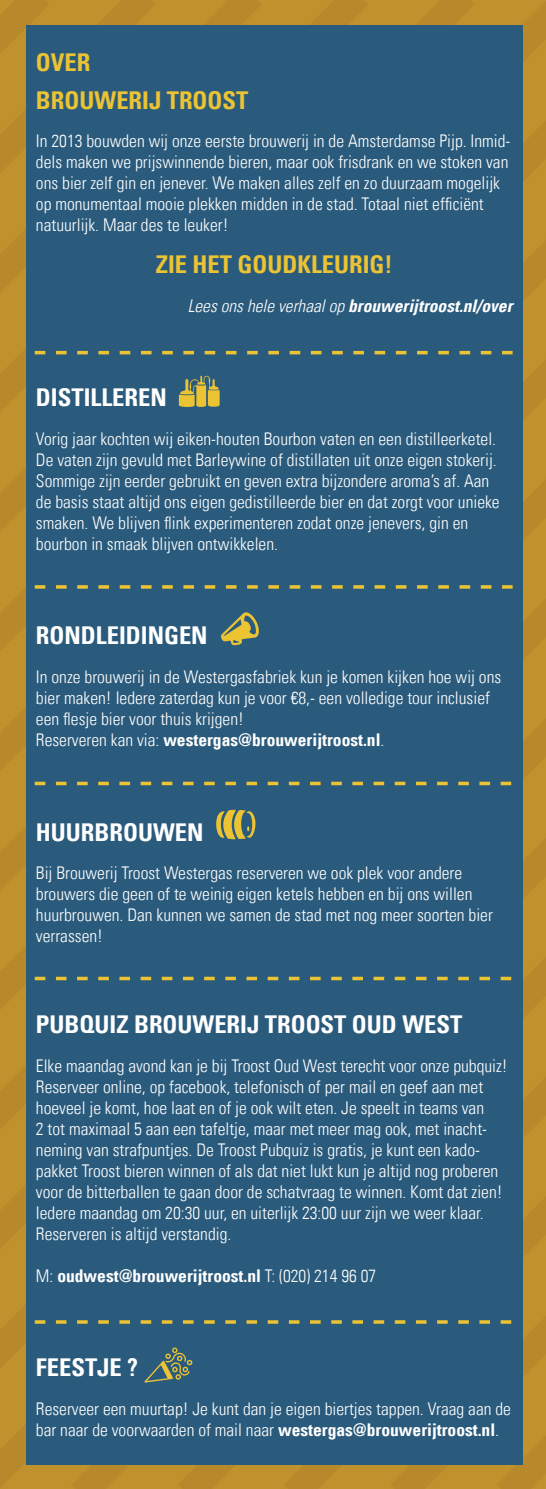
<style>
.page{position:relative;width:546px;height:1489px;background:#fff}
.page>*{position:absolute;margin:0;border:0;box-sizing:border-box;transform-origin:0 0}
.t1{font:700 condensed 24.5px "Univers LT";color:#fff}
.t2{font:700 condensed 24.5px/37.8px "Univers LT";color:#ebc333}
.t3{font:300 condensed 17.5px/21px "Univers LT";color:#fff}
.t4{font:italic 700 condensed 17.5px "Univers LT";color:#fff}
.t5{font:700 condensed 17.5px "Univers LT";color:#fff}
.s1{font-weight:300}
.s2{font-weight:700}
</style>
<div class="page">
<div style="left:0;top:0;width:546px;height:1488px;background:#c0922d"></div>
<svg style="left:522px;top:25px;width:1px;height:44px"></svg>
<svg style="left:522px;top:105px;width:1px;height:84px"></svg>
<svg style="left:522px;top:224px;width:1px;height:84px"></svg>
<svg style="left:522px;top:463px;width:1px;height:84px"></svg>
<svg style="left:522px;top:822px;width:1px;height:84px"></svg>
<svg style="left:522px;top:1060px;width:1px;height:85px"></svg>
<svg style="left:522px;top:1180px;width:1px;height:84px"></svg>
<svg style="left:71px;top:1463px;width:85px;height:2px"></svg>
<svg style="left:390px;top:1463px;width:84px;height:2px"></svg>
<svg style="left:178px;top:1463px;width:84px;height:2px"></svg>
<svg style="left:496px;top:1419px;width:27px;height:46px"></svg>
<svg style="left:26px;top:1463px;width:23px;height:2px"></svg>
<svg style="left:284px;top:1463px;width:84px;height:2px"></svg>
<div style="left:26px;top:25px;width:496px;height:1438px;background:#2b5b7c"></div>
<svg style="left:216px;top:809px;width:40px;height:31px"></svg>
<svg style="left:34px;top:344px;width:489px;height:84px"></svg>
<svg style="left:34px;top:583px;width:489px;height:84px"></svg>
<svg style="left:34px;top:702px;width:489px;height:84px"></svg>
<svg style="left:34px;top:941px;width:489px;height:84px"></svg>
<svg style="left:34px;top:1299px;width:489px;height:85px"></svg>
<h1 class="t2" style="left:36px;top:43px;width:214px">OVER<br>BROUWERIJ TROOST</h1>
<p class="t3" style="left:36px;top:130px;width:476px">In 2013 bouwden wij onze eerste brouwerij in de Amsterdamse Pijp. Inmid&shy;dels maken we prijswinnende bieren, maar ook frisdrank en we stoken van ons bier zelf gin en jenever. We maken alles zelf en zo duurzaam mogelijk op monumentaal mooie plekken midden in de stad. Totaal niet efficiënt natuurlijk. Maar des te leuker!</p>
<h1 class="t2" style="left:156px;top:245px;width:238px">ZIE HET GOUDKLEURIG!</h1>
<p class="t4" style="left:188px;top:295px;width:326px"><span class="s1">Lees ons hele verhaal op</span> brouwerijtroost.nl/over</p>
<h1 class="t1" style="left:36px;top:382px;width:132px">DISTILLEREN</h1>
<p class="t3" style="left:36px;top:428px;width:465px">Vorig jaar kochten wij eiken-houten Bourbon vaten en een distilleerketel.<br>De vaten zijn gevuld met Barleywine of distillaten uit onze eigen stokerij.<br>Sommige zijn eerder gebruikt en geven extra bijzondere aroma’s af. Aan de basis staat altijd ons eigen gedistilleerde bier en dat zorgt voor unieke smaken. We blijven flink experimenteren zodat onze jenevers, gin en bourbon in smaak blijven ontwikkelen.</p>
<h1 class="t1" style="left:36px;top:620px;width:173px">RONDLEIDINGEN</h1>
<p class="t3" style="left:36px;top:666px;width:467px">In onze brouwerij in de Westergasfabriek kun je komen kijken hoe wij ons bier maken! Iedere zaterdag kun je voor €8,- een volledige tour inclusief een flesje bier voor thuis krijgen!<br>Reserveren kan via: <span class="s2">westergas@brouwerijtroost.nl</span>.</p>
<h1 class="t1" style="left:36px;top:816px;width:169px">HUURBROUWEN</h1>
<p class="t3" style="left:36px;top:862px;width:458px">Bij Brouwerij Troost Westergas reserveren we ook plek voor andere brouwers die geen of te weinig eigen ketels hebben en bij ons willen huurbrouwen. Dan kunnen we samen de stad met nog meer soorten bier verrassen!</p>
<h1 class="t1" style="left:36px;top:1009px;width:428px">PUBQUIZ BROUWERIJ TROOST OUD WEST</h1>
<p class="t3" style="left:36px;top:1054px;width:473px">Elke maandag avond kan je bij Troost Oud West terecht voor onze pubquiz!<br>Reserveer online, op facebook, telefonisch of per mail en geef aan met hoeveel je komt, hoe laat en of je ook wilt eten. Je speelt in teams van<br>2 tot maximaal 5 aan een tafeltje, maar met meer mag ook, met inacht&shy;neming van strafpuntjes. De Troost Pubquiz is gratis, je kunt een kado&shy;pakket Troost bieren winnen of als dat niet lukt kun je altijd nog proberen voor de bitterballen te gaan door de schatvraag te winnen. Komt dat zien!<br>Iedere maandag om 20:30 uur, en uiterlijk 23:00 uur zijn we weer klaar.<br>Reserveren is altijd verstandig.</p>
<p class="t5" style="left:36px;top:1264px;width:342px"><span class="s1">M:</span> oudwest@brouwerijtroost.nl <span class="s1">T: (020) 214 96 07</span></p>
<h1 class="t1" style="left:36px;top:1352px;width:104px">FEESTJE ?</h1>
<p class="t3" style="left:36px;top:1397px;width:476px">Reserveer een muurtap! Je kunt dan je eigen biertjes tappen. Vraag aan de bar naar de voorwaarden of mail naar <span class="s2">westergas@brouwerijtroost.nl</span>.</p>
</div>
